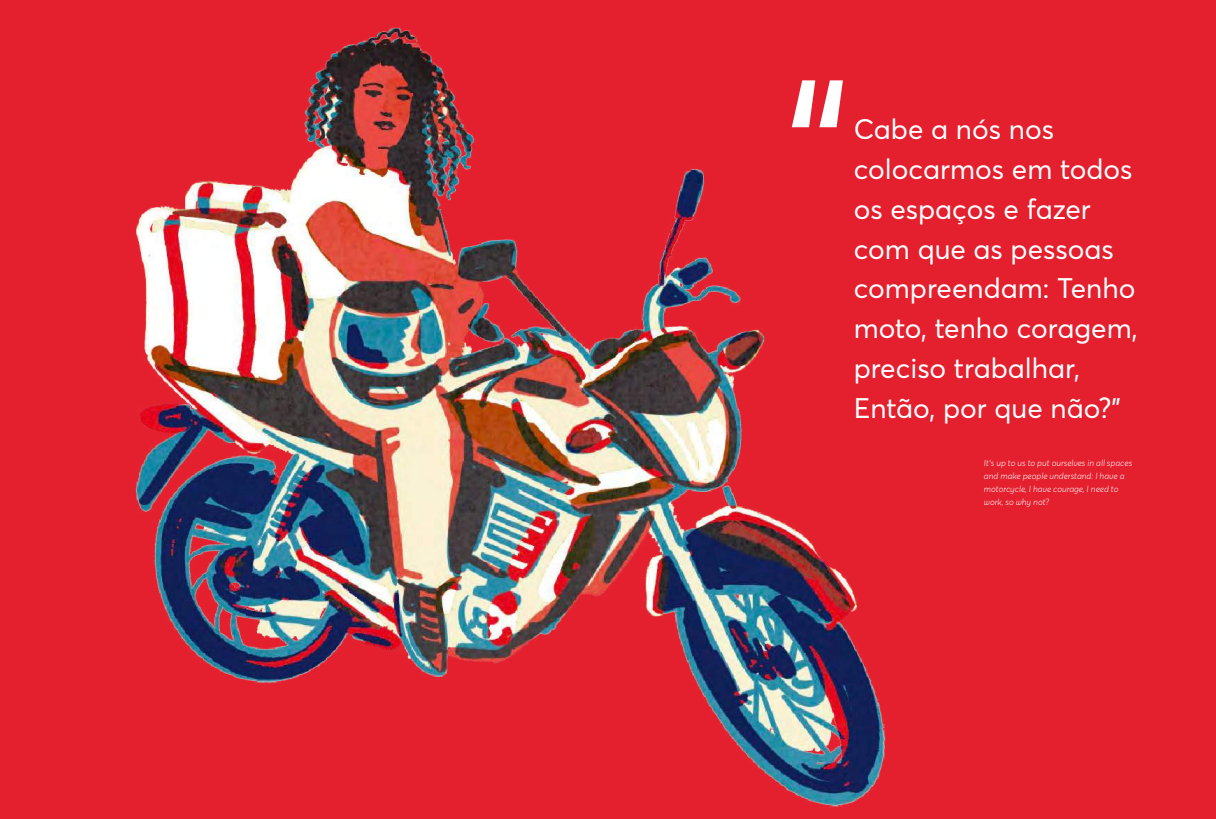
<style>
.page{position:relative;width:1216px;height:819px;background:#fff}
.page>*{position:absolute;margin:0;border:0;box-sizing:border-box;transform-origin:0 0}
.t1{font:194.16px "Averta";color:#fff}
.t2{font:28px/40px "Averta";color:#fff}
.t3{font:italic 300 8.75px/13.1px "Averta";color:#fff}
</style>
<div class="page">
<div style="left:0;top:0;width:1215px;height:819px;background:#e41f2e"></div>
<img style="left:135px;top:27px;width:751px;height:780px">
<h1 class="t1" style="left:784px;top:28px;width:68px">“</h1>
<p class="t2" style="left:853px;top:108px;width:285px">Cabe a nós nos colocarmos em todos os espaços e fazer com que as pessoas compreendam: Tenho moto, tenho coragem, preciso trabalhar,<br>Então, por que não?”</p>
<p class="t3" style="left:983px;top:456px;width:150px">It’s up to us to put ourselves in all spaces and make people understand: I have a motorcycle, I have courage, I need to work, so why not?</p>
</div>
